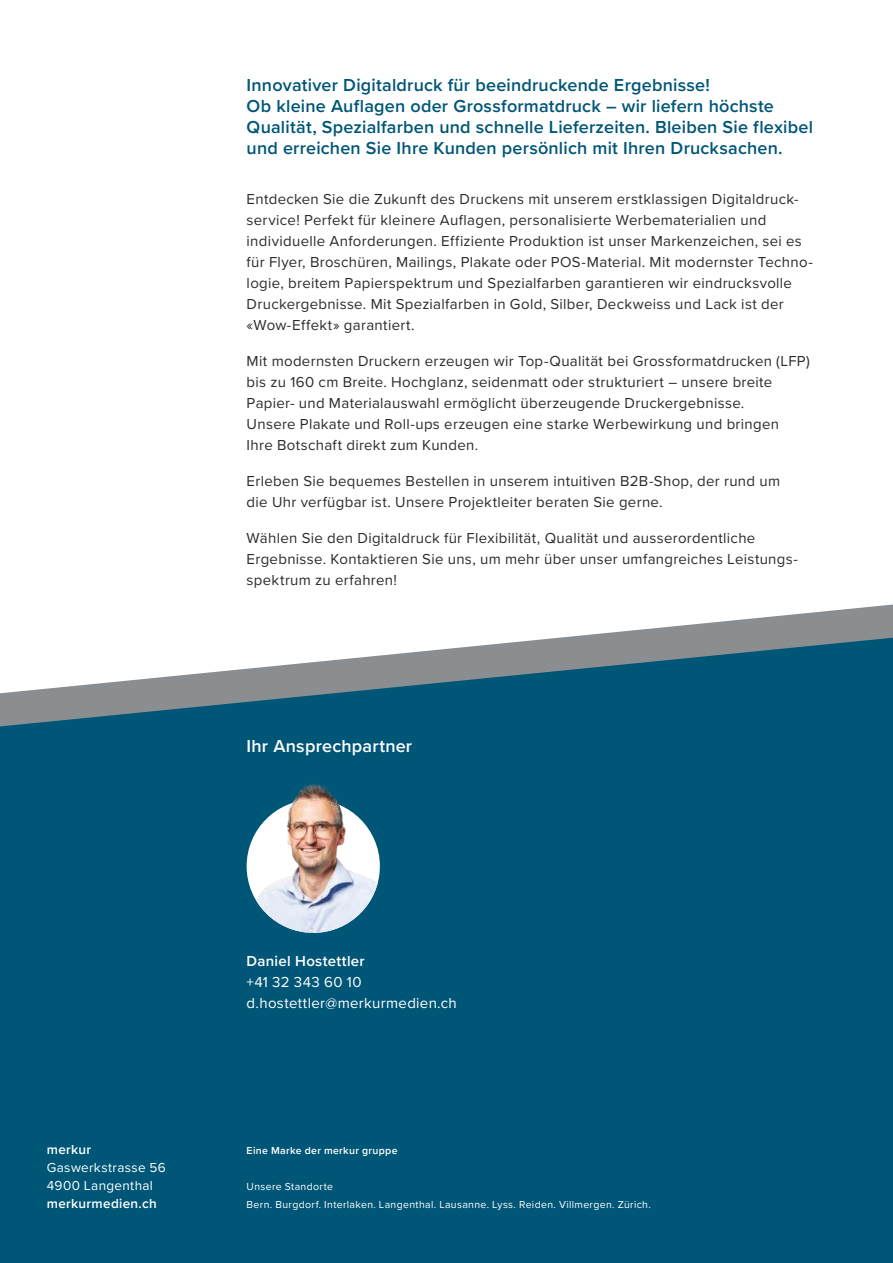
<style>
.page{position:relative;width:893px;height:1263px;background:#fff}
.page>*{position:absolute;margin:0;border:0;box-sizing:border-box;transform-origin:0 0}
.t1{font:600 18px/21px "Proxima Nova";letter-spacing:.01em;color:#005677}
.t2{font:600 18px "Proxima Nova";letter-spacing:.01em;color:#fff}
.t3{font:15px/21px "Proxima Nova";letter-spacing:.02em;color:#2b2b29}
.t4{font:15px/21px "Proxima Nova";letter-spacing:.02em;color:#fff}
.t5{font:600 15px "Proxima Nova";letter-spacing:.02em;color:#fff}
.t6{font:13.5px/18px "Proxima Nova";letter-spacing:.025em;color:#fff}
.t7{font:600 13.5px "Proxima Nova";letter-spacing:.025em;color:#fff}
.t8{font:10.5px/18px "Proxima Nova";letter-spacing:.035em;color:#fff}
.t9{font:600 10.5px "Proxima Nova";letter-spacing:.03em;color:#fff}
</style>
<div class="page">
<div style="left:0;top:748px;width:893px;height:515px;background:#005677"></div>
<svg style="left:0;top:604px;width:893px;height:144px"></svg>
<img style="left:247px;top:773px;width:133px;height:85px">
<img style="left:247px;top:800px;width:133px;height:133px;border-radius:50%">
<p class="t7" style="left:47px;top:1145px;width:46px">merkur</p>
<p class="t6" style="left:47px;top:1159px;width:121px">Gaswerkstrasse 56<br>4900 Langenthal</p>
<p class="t7" style="left:47px;top:1199px;width:111px">merkurmedien.ch</p>
<p class="t1" style="left:247px;top:76px;width:568px">Innovativer Digitaldruck für beeindruckende Ergebnisse!<br>Ob kleine Auflagen oder Grossformatdruck – wir liefern höchste Qualität, Spezialfarben und schnelle Lieferzeiten. Bleiben Sie flexibel und erreichen Sie Ihre Kunden persönlich mit Ihren Drucksachen.</p>
<p class="t3" style="left:247px;top:190px;width:568px">Entdecken Sie die Zukunft des Druckens mit unserem erstklassigen Digitaldruck&shy;service! Perfekt für kleinere Auflagen, personalisierte Werbematerialien und individuelle Anforderungen. Effiziente Produktion ist unser Markenzeichen, sei es für Flyer, Broschüren, Mailings, Plakate oder POS-Material. Mit modernster Techno&shy;logie, breitem Papierspektrum und Spezialfarben garantieren wir eindrucksvolle Druckergebnisse. Mit Spezialfarben in Gold, Silber, Deckweiss und Lack ist der «Wow-Effekt» garantiert.</p>
<p class="t3" style="left:247px;top:352px;width:565px">Mit modernsten Druckern erzeugen wir Top-Qualität bei Grossformatdrucken (LFP) bis zu 160 cm Breite. Hochglanz, seidenmatt oder strukturiert – unsere breite Papier- und Materialauswahl ermöglicht überzeugende Druckergebnisse.<br>Unsere Plakate und Roll-ups erzeugen eine starke Werbewirkung und bringen<br>Ihre Botschaft direkt zum Kunden.</p>
<p class="t3" style="left:247px;top:472px;width:535px">Erleben Sie bequemes Bestellen in unserem intuitiven B2B-Shop, der rund um die Uhr verfügbar ist. Unsere Projektleiter beraten Sie gerne.</p>
<p class="t3" style="left:247px;top:528px;width:553px">Wählen Sie den Digitaldruck für Flexibilität, Qualität und ausserordentliche<br>Ergebnisse. Kontaktieren Sie uns, um mehr über unser umfangreiches Leistungs&shy;spektrum zu erfahren!</p>
<p class="t2" style="left:247px;top:740px;width:167px">Ihr Ansprechpartner</p>
<p class="t5" style="left:247px;top:956px;width:120px">Daniel Hostettler</p>
<p class="t4" style="left:247px;top:973px;width:212px">+41 32 343 60 10 d.hostettler@merkurmedien.ch</p>
<p class="t9" style="left:247px;top:1147px;width:152px">Eine Marke der merkur gruppe</p>
<p class="t8" style="left:247px;top:1178px;width:406px">Unsere Standorte<br>Bern. Burgdorf. Interlaken. Langenthal. Lausanne. Lyss. Reiden. Villmergen. Zürich.</p>
</div>
